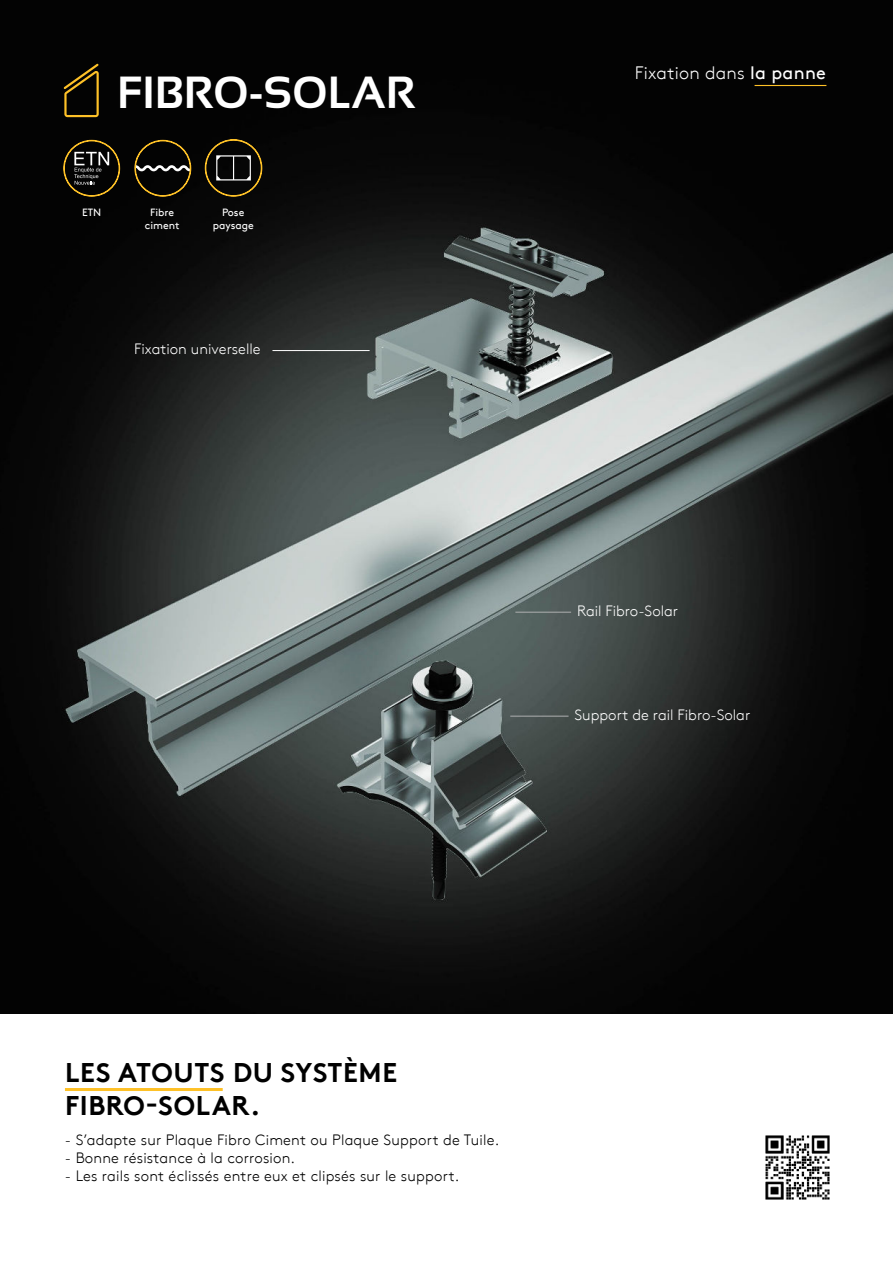
<style>
.page{position:relative;width:893px;height:1263px;background:#fff}
.page>*{position:absolute;margin:0;border:0;box-sizing:border-box;transform-origin:0 0}
.t1{font:700 45px "Sansation";color:#fff}
.t2{font:700 27px/32.4px "Kingspan Brown TT";letter-spacing:.025em;color:#000}
.t3{font:300 18px "Kingspan Brown TT";letter-spacing:.015em;color:#fff}
.t4{font:300 15px "Kingspan Brown TT";letter-spacing:.015em;color:#000}
.t5{font:300 15px "Kingspan Brown TT";color:#fff}
.t6{font:10.5px/12.6px "Kingspan Brown TT";color:#fff;text-align:center}
.s1{font-weight:400}
</style>
<div class="page">
<img style="left:0;top:0;width:893px;height:1013px">
<svg style="left:63px;top:140px;width:57px;height:139px;background:#14120d"></svg>
<svg style="left:134px;top:140px;width:58px;height:144px;background:#13110b"></svg>
<img style="left:766px;top:1136px;width:63px;height:63px">
<svg style="left:64px;top:64px;width:35px;height:53px;background:#362a0a"></svg>
<hr style="left:755px;top:85px;width:71px;height:1px;background:#fec127">
<hr style="left:65px;top:1088px;width:158px;height:3px;background:#fec127">
<hr style="left:515px;top:612px;width:56px;height:1px;background:#aeafb0">
<hr style="left:510px;top:716px;width:59px;height:1px;background:#aeafb0">
<hr style="left:272px;top:350px;width:98px;height:1px;background:#fff">
<svg style="left:205px;top:139px;width:58px;height:58px;background:#292316"></svg>
<h1 class="t1" style="left:117px;top:66px;width:299px">FIBRO-SOLAR</h1>
<p class="t6" style="left:82px;top:208px;width:21px">ETN</p>
<p class="t6" style="left:145px;top:208px;width:36px">Fibre ciment</p>
<p class="t6" style="left:213px;top:208px;width:43px">Pose paysage</p>
<p class="t5" style="left:134px;top:343px;width:128px">Fixation universelle</p>
<p class="t3" style="left:635px;top:66px;width:193px">Fixation dans <span class="s1">la panne</span></p>
<p class="t5" style="left:577px;top:605px;width:103px">Rail Fibro-Solar</p>
<p class="t5" style="left:574px;top:709px;width:177px">Support de rail Fibro-Solar</p>
<h2 class="t2" style="left:65px;top:1057px;width:334px">LES ATOUTS DU SYSTÈME<br>FIBRO-SOLAR.</h2>
<p class="t4" style="left:65px;top:1134px;width:436px">- S’adapte sur Plaque Fibro Ciment ou Plaque Support de Tuile.</p>
<p class="t4" style="left:65px;top:1152px;width:232px">- Bonne résistance à la corrosion.</p>
<p class="t4" style="left:65px;top:1170px;width:396px">- Les rails sont éclissés entre eux et clipsés sur le support.</p>
</div>
